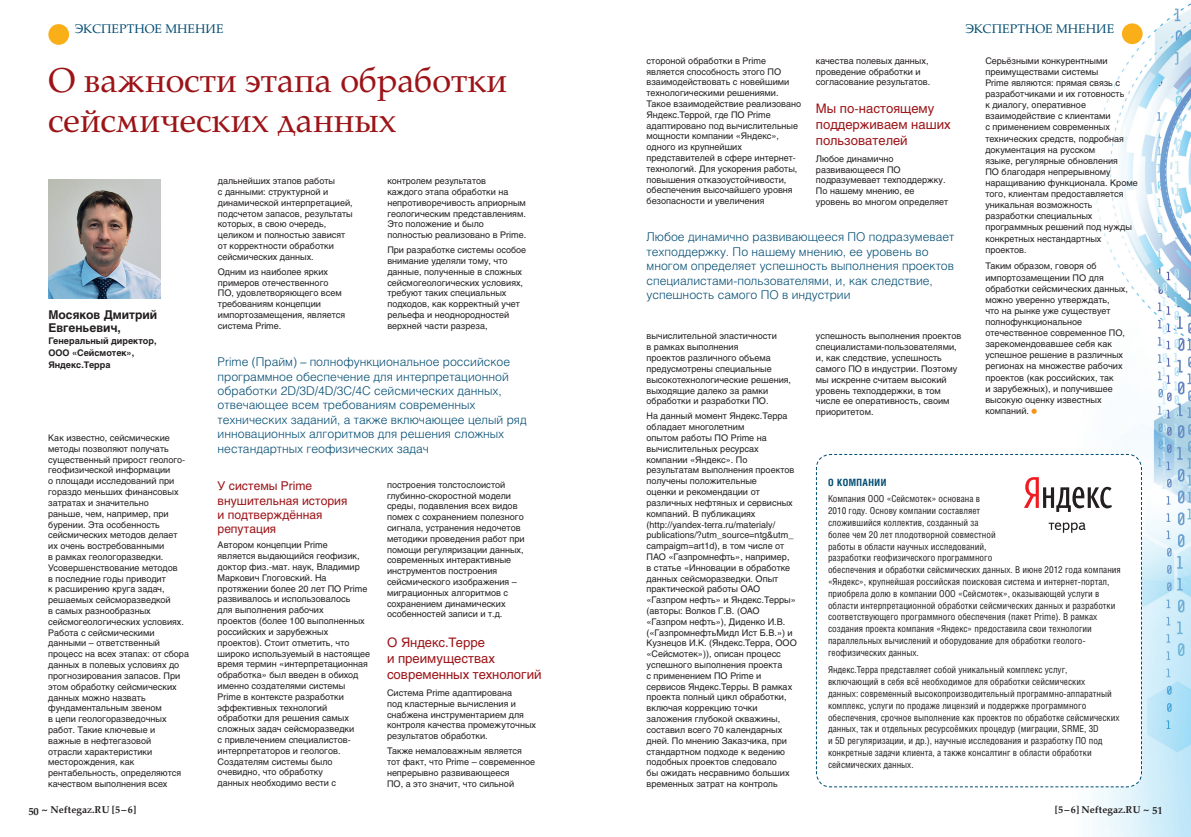
<style>
.page{position:relative;width:1191px;height:837px;background:#fff}
.page>*{position:absolute;margin:0;border:0;box-sizing:border-box;transform-origin:0 0}
.Zagolovok{font:33px/39.6px "Palladium";color:#9c1418}
.Podzag1{font:13px/16px "Helios";color:#9c1418}
.Vrezka{font:300 12px/14.4px "Helios";color:#004c72}
.Podzag1-2{font:12px/14.4px "Helios";color:#9c1418}
.t1{font:12px "Palladium";color:#004c72}
.Podzag1-3{font:700 12px/13px "Helios";color:#231f20}
.Text{font:700 10px "Helios Cond";letter-spacing:.05em;color:#004c72}
.Text-2{font:9.5px/11.8px "Helios Cond";color:#231f20}
.t2{font:700 9.5px "Palladium";color:#231f20}
.Text-3{font:9px/10.8px "Helios";color:#231f20}
.Podzag1-4{font:700 9px "Helios";color:#231f20}
.s1{font-size:10px}
</style>
<div class="page">
<div style="left:48px;top:24px;width:21px;height:21px;background:#faaf18;border-radius:50%"></div>
<img style="left:1067px;top:3px;width:124px;height:833px">
<svg style="left:815px;top:453px;width:327px;height:334px"></svg>
<div style="left:1122px;top:23px;width:20px;height:21px;background:#faaf18;border-radius:50%"></div>
<img style="left:48px;top:179px;width:112px;height:119px">
<svg style="left:815px;top:453px;width:308px;height:316px"></svg>
<svg style="left:1031px;top:408px;width:5px;height:5px"></svg>
<p class="t1" style="left:75px;top:21px;width:150px">ЭКСПЕРТНОЕ МНЕНИЕ</p>
<p class="t1" style="left:965px;top:21px;width:150px">ЭКСПЕРТНОЕ МНЕНИЕ</p>
<p class="Text-3" style="left:646px;top:55px;width:156px">стороной обработки в Prime является способность этого ПО взаимодействовать с новейшими технологическими решениями.<br>Такое взаимодействие реализовано<br>Яндекс.Террой, где ПО Prime адаптировано под вычислительные мощности компании «Яндекс», одного из крупнейших представителей в сфере интернет&shy;технологий. Для ускорения работы, повышения отказоустойчивости, обеспечения высочайшего уровня безопасности и увеличения</p>
<p class="Text-3" style="left:816px;top:55px;width:116px">качества полевых данных, проведение обработки и согласование результатов.</p>
<p class="Text-3" style="left:985px;top:55px;width:154px;line-height:11.1px">Серьёзными конкурентными преимуществами системы<br>Prime являются: прямая связь с разработчиками и их готовность<br>к диалогу, оперативное взаимодействие с клиентами<br>с применением современных технических средств, подробная документация на русском<br>языке, регулярные обновления<br>ПО благодаря непрерывному наращиванию функционала. Кроме того, клиентам предоставляется уникальная возможность разработки специальных программных решений под нужды конкретных нестандартных проектов.</p>
<p class="Text-3" style="left:985px;top:260px;width:144px;line-height:11.1px">Таким образом, говоря об импортозамещении ПО для обработки сейсмических данных, можно уверенно утверждать,<br>что на рынке уже существует полнофункциональное отечественное современное ПО, зарекомендовавшее себя как успешное решение в различных регионах на множестве рабочих проектов (как российских, так<br>и зарубежных), и получившее высокую оценку известных компаний.</p>
<p class="Zagolovok" style="left:48px;top:61px;width:460px">О важности этапа обработки сейсмических данных</p>
<p class="Podzag1" style="left:816px;top:100px;width:136px">Мы по-настоящему поддерживаем наших пользователей</p>
<p class="Text-3" style="left:816px;top:153px;width:134px">Любое динамично развивающееся ПО подразумевает техподдержку.<br>По нашему мнению, ее уровень во многом определяет</p>
<p class="Text-3" style="left:218px;top:175px;width:136px">дальнейших этапов работы<br>с данными: структурной и динамической интерпретацией, подсчетом запасов, результаты которых, в свою очередь, целиком и полностью зависят от корректности обработки сейсмических данных.</p>
<p class="Text-3" style="left:218px;top:266px;width:129px">Одним из наиболее ярких примеров отечественного<br>ПО, удовлетворяющего всем требованиям концепции импортозамещения, является система Prime.</p>
<p class="Text-3" style="left:387px;top:175px;width:140px">контролем результатов<br>каждого этапа обработки на непротиворечивость априорным геологическим представлениям.<br>Это положение и было полностью реализовано в Prime.</p>
<p class="Text-3" style="left:387px;top:244px;width:140px">При разработке системы особое внимание уделяли тому, что данные, полученные в сложных сейсмогеологических условиях, требуют таких специальных подходов, как корректный учет рельефа и неоднородностей верхней части разреза,</p>
<p class="Vrezka" style="left:646px;top:229px;width:309px">Любое динамично развивающееся ПО подразумевает техподдержку. По нашему мнению, ее уровень во многом определяет успешность выполнения проектов специалистами-пользователями, и, как следствие, успешность самого ПО в индустрии</p>
<p class="Podzag1-3" style="left:48px;top:308px;width:110px">Мосяков Дмитрий<br>Евгеньевич,</p>
<p class="Podzag1-4" style="left:48px;top:335px;width:110px">Генеральный директор,</p>
<p class="Podzag1-4" style="left:48px;top:347px;width:87px">ООО «Сейсмотек»,</p>
<p class="Podzag1-4" style="left:48px;top:359px;width:64px">Яндекс.Терра</p>
<p class="Text-3" style="left:646px;top:330px;width:146px">вычислительной эластичности<br>в рамках выполнения<br>проектов различного объема предусмотрены специальные высокотехнологические решения, выходящие далеко за рамки обработки и разработки ПО.</p>
<p class="Text-3" style="left:646px;top:410px;width:152px">На данный момент Яндекс.Терра обладает многолетним<br>опытом работы ПО Prime на вычислительных ресурсах компании «Яндекс». По результатам выполнения проектов получены положительные<br>оценки и рекомендации от различных нефтяных и сервисных компаний. В публикациях (http://yandex-terra.ru/materialy/ publications/?utm_source=ntg&amp;utm_ campaigm=art1d), в том числе от<br>ПАО «Газпромнефть», например,<br>в статье «Инновации в обработке данных сейсморазведки. Опыт практической работы ОАО «Газпром нефть» и Яндекс.Терры» (авторы: Волков Г.В. (ОАО «Газпром нефть»), Диденко И.В. («ГазпромнефтьМидл Ист Б.В.») и<br>Кузнецов И.К. (Яндекс.Терра, ООО «Сейсмотек»)), описан процесс успешного выполнения проекта<br>с применением ПО Prime и сервисов Яндекс.Терры. В рамках проекта полный цикл обработки, включая коррекцию точки заложения глубокой скважины, составил всего 70 календарных дней. По мнению Заказчика, при стандартном подходе к ведению подобных проектов следовало<br>бы ожидать несравнимо больших временных затрат на контроль</p>
<p class="Text-3" style="left:816px;top:330px;width:147px">успешность выполнения проектов специалистами-пользователями, и, как следствие, успешность самого ПО в индустрии. Поэтому мы искренне считаем высокий уровень техподдержки, в том числе ее оперативность, своим приоритетом.</p>
<p class="Vrezka" style="left:218px;top:354px;width:310px">Prime (Прайм) – полнофункциональное российское программное обеспечение для интерпретационной обработки 2D/3D/4D/3C/4C сейсмических данных, отвечающее всем требованиям современных технических заданий, а также включающее целый ряд инновационных алгоритмов для решения сложных нестандартных геофизических задач</p>
<p class="Text-3" style="left:48px;top:432px;width:142px">Как известно, сейсмические методы позволяют получать существенный прирост геолого&shy;геофизической информации<br>о площади исследований при гораздо меньших финансовых затратах и значительно<br>раньше, чем, например, при бурении. Эта особенность сейсмических методов делает их очень востребованными<br>в рамках геологоразведки.<br>Усовершенствование методов<br>в последние годы приводит<br>к расширению круга задач, решаемых сейсморазведкой<br>в самых разнообразных сейсмогеологических условиях.<br>Работа с сейсмическими данными – ответственный процесс на всех этапах: от сбора данных в полевых условиях до прогнозирования запасов. При этом обработку сейсмических данных можно назвать фундаментальным звеном<br>в цепи геологоразведочных работ. Такие ключевые и важные в нефтегазовой<br>отрасли характеристики месторождения, как рентабельность, определяются качеством выполнения всех</p>
<p class="Text" style="left:828px;top:476px;width:60px">О КОМПАНИИ</p>
<p class="Text-2" style="left:828px;top:492px;width:294px">Компания ООО «Сейсмотек» основана в<br>2010 году. Основу компании составляет<br>сложившийся коллектив, созданный за<br>более чем 20 лет плодотворной совместной<br>работы в области научных исследований,<br>разработки геофизического программного<br>обеспечения и обработки сейсмических данных. В июне 2012 года компания «Яндекс», крупнейшая российская поисковая система и интернет-портал, приобрела долю в компании ООО «Сейсмотек», оказывающей услуги в области интерпретационной обработки сейсмических данных и разработки соответствующего программного обеспечения (пакет Prime). В рамках создания проекта компания «Яндекс» предоставила свои технологии параллельных вычислений и оборудование для обработки геолого&shy;геофизических данных.</p>
<p class="Text-2" style="left:828px;top:663px;width:293px">Яндекс.Терра представляет собой уникальный комплекс услуг, включающий в себя всё необходимое для обработки сейсмических<br>данных: современный высокопроизводительный программно-аппаратный комплекс, услуги по продаже лицензий и поддержке программного обеспечения, срочное выполнение как проектов по обработке сейсмических данных, так и отдельных ресурсоёмких процедур (миграции, SRME, 3D<br>и 5D регуляризации, и др.), научные исследования и разработку ПО под конкретные задачи клиента, а также консалтинг в области обработки сейсмических данных.</p>
<p class="Text-3" style="left:387px;top:479px;width:139px">построения толстослоистой глубинно-скоростной модели среды, подавления всех видов помех с сохранением полезного сигнала, устранения недочетов методики проведения работ при помощи регуляризации данных, современных интерактивные инструментов построения сейсмического изображения – миграционных алгоритмов с сохранением динамических особенностей записи и т.д.</p>
<p class="Podzag1" style="left:387px;top:634px;width:156px">О Яндекс.Терре<br>и преимуществах современных технологий</p>
<p class="Text-3" style="left:387px;top:687px;width:151px">Система Prime адаптирована<br>под кластерные вычисления и снабжена инструментарием для контроля качества промежуточных результатов обработки.</p>
<p class="Text-3" style="left:387px;top:745px;width:150px">Также немаловажным является тот факт, что Prime – современное непрерывно развивающееся<br>ПО, а это значит, что сильной</p>
<p class="Podzag1-2" style="left:218px;top:478px;width:131px">У системы Prime внушительная история и подтверждённая репутация</p>
<p class="Text-3" style="left:218px;top:539px;width:154px">Автором концепции Prime<br>является выдающийся геофизик, доктор физ.-мат. наук, Владимир<br>Маркович Глоговский. На протяжении более 20 лет ПО Prime развивалось и использовалось<br>для выполнения рабочих<br>проектов (более 100 выполненных российских и зарубежных проектов). Стоит отметить, что широко используемый в настоящее время термин «интерпретационная обработка» был введен в обиход именно создателями системы<br>Prime в контексте разработки эффективных технологий обработки для решения самых сложных задач сейсморазведки<br>с привлечением специалистов&shy;интерпретаторов и геологов.<br>Создателям системы было очевидно, что обработку<br>данных необходимо вести с</p>
<p class="t2" style="left:28px;top:803px;width:109px"><span class="s1">50 ~</span> Neftegaz.RU [5–6]</p>
<p class="t2" style="left:1055px;top:803px;width:109px">[5–6] Neftegaz.RU <span class="s1">~ 51</span></p>
</div>
